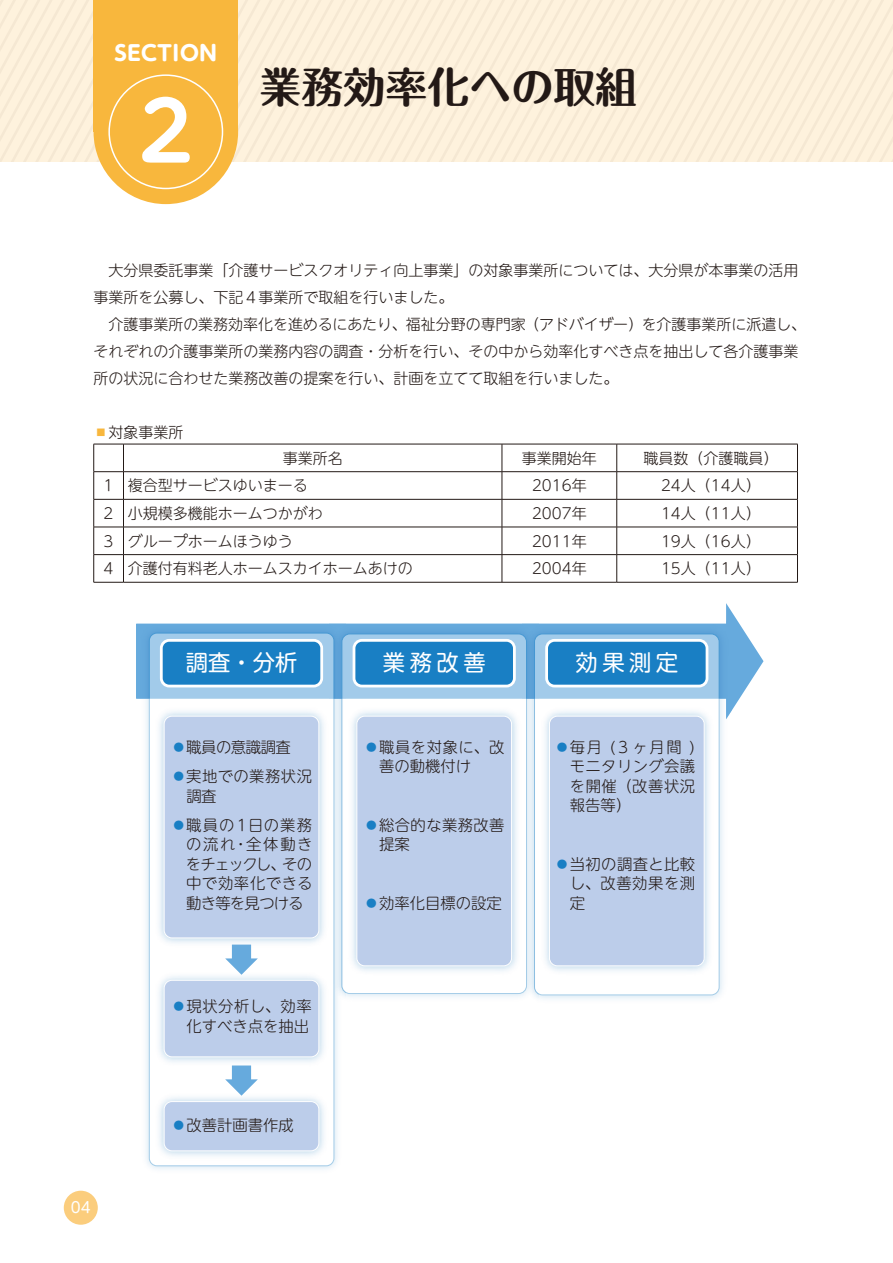
<style>
.page{position:relative;width:893px;height:1263px;background:#fff}
.page>*{position:absolute;margin:0;border:0;box-sizing:border-box;transform-origin:0 0}
.t1{font:700 81px "UD Shin M Go Pr 6 N De";color:#fff}
.t2{font:700 42px "Maru Fo Pro";color:#231916}
.t3{font:22.35px "UD Shin M Go Pr 6 N";letter-spacing:.2em;color:#fff}
.t4{font:700 21px "UD Shin M Go Pr 6 N";color:#fff}
.t5{font:300 15.3px/19.5px "UD Shin M Go Pr 6 N";letter-spacing:.025em;color:#231916}
.t6{font:300 15.3px/19.5px "UD Shin M Go Pr 6 N";color:#231916;text-align:right}
.t7{font:300 15.3px "UD Shin M Go Pr 6 N";letter-spacing:-.03em;color:#231916}
.t8{font:300 15px/27px "UD Shin M Go Pr 6 N";color:#231916}
.t9{font:15px "UD Shin M Go Pr 6 N";color:#fff}
.s1{color:#f8b73d}
.s2{color:#197fc4}
</style>
<div class="page">
<svg style="left:0;top:0;width:893px;height:162px;background:#fbefda"></svg>
<hr style="left:123px;top:444px;width:379px;height:1px;background:#231916">
<hr style="left:502px;top:444px;width:115px;height:1px;background:#231916">
<hr style="left:617px;top:444px;width:181px;height:1px;background:#231916">
<hr style="left:123px;top:471px;width:379px;height:1px;background:#231916">
<hr style="left:502px;top:471px;width:115px;height:1px;background:#231916">
<hr style="left:617px;top:471px;width:181px;height:1px;background:#231916">
<hr style="left:123px;top:499px;width:379px;height:1px;background:#231916">
<hr style="left:502px;top:499px;width:115px;height:1px;background:#231916">
<hr style="left:617px;top:499px;width:181px;height:1px;background:#231916">
<hr style="left:123px;top:527px;width:379px;height:1px;background:#231916">
<hr style="left:502px;top:527px;width:115px;height:1px;background:#231916">
<hr style="left:617px;top:527px;width:181px;height:1px;background:#231916">
<hr style="left:123px;top:554px;width:379px;height:1px;background:#231916">
<hr style="left:502px;top:554px;width:115px;height:1px;background:#231916">
<svg style="left:502px;top:444px;width:1px;height:138px"></svg>
<hr style="left:617px;top:554px;width:181px;height:1px;background:#231916">
<svg style="left:616px;top:444px;width:1px;height:138px"></svg>
<svg style="left:797px;top:444px;width:1px;height:138px"></svg>
<svg style="left:93px;top:444px;width:31px;height:139px"></svg>
<hr style="left:123px;top:582px;width:379px;height:1px;background:#231916">
<hr style="left:502px;top:582px;width:115px;height:1px;background:#231916">
<hr style="left:617px;top:582px;width:181px;height:1px;background:#231916">
<div style="left:94px;top:60px;width:144px;height:144px;background:#f8b73d;border-radius:50%"></div>
<div style="left:94px;top:0;width:144px;height:132px;background:#f8b73d"></div>
<div style="left:108px;top:74px;width:115px;height:115px;border:2px solid #fff;border-radius:50%"></div>
<svg style="left:136px;top:603px;width:627px;height:109px"></svg>
<img style="left:539px;top:622px;width:192px;height:377px">
<svg style="left:534px;top:634px;width:185px;height:361px"></svg>
<div style="left:534px;top:634px;width:185px;height:361px;border:1px solid #197fc4;border-radius:8px"></div>
<img style="left:346px;top:622px;width:193px;height:376px">
<svg style="left:342px;top:634px;width:184px;height:359px"></svg>
<div style="left:342px;top:634px;width:185px;height:360px;border:1px solid #197fc4;border-radius:8px"></div>
<img style="left:138px;top:621px;width:208px;height:549px">
<svg style="left:149px;top:633px;width:185px;height:533px"></svg>
<div style="left:149px;top:633px;width:185px;height:533px;border:1px solid #197fc4;border-radius:8px"></div>
<img style="left:152px;top:704px;width:179px;height:246px">
<div style="left:164px;top:716px;width:155px;height:222px;background:#bccdea;border-radius:8px"></div>
<div style="left:164px;top:716px;width:155px;height:222px;border:1px solid #fff;border-radius:8px"></div>
<div style="left:161px;top:640px;width:161px;height:46px;background:#197fc4;border-radius:8px"></div>
<div style="left:160px;top:639px;width:163px;height:48px;border:3px solid #fff;border-radius:8px"></div>
<img style="left:345px;top:704px;width:179px;height:274px">
<div style="left:357px;top:716px;width:155px;height:250px;background:#bccdea;border-radius:8px"></div>
<div style="left:356px;top:716px;width:156px;height:250px;border:1px solid #fff;border-radius:8px"></div>
<img style="left:537px;top:704px;width:180px;height:274px">
<div style="left:549px;top:716px;width:155px;height:250px;background:#bccdea;border-radius:8px"></div>
<div style="left:549px;top:716px;width:155px;height:250px;border:1px solid #fff;border-radius:8px"></div>
<img style="left:152px;top:968px;width:179px;height:101px">
<div style="left:164px;top:980px;width:155px;height:77px;background:#bccdea;border-radius:8px"></div>
<div style="left:164px;top:980px;width:155px;height:77px;border:1px solid #fff;border-radius:8px"></div>
<img style="left:152px;top:1089px;width:179px;height:74px">
<div style="left:164px;top:1101px;width:155px;height:50px;background:#bccdea;border-radius:8px"></div>
<div style="left:164px;top:1101px;width:155px;height:50px;border:1px solid #fff;border-radius:8px"></div>
<div style="left:354px;top:640px;width:160px;height:46px;background:#197fc4;border-radius:8px"></div>
<div style="left:353px;top:639px;width:163px;height:48px;border:3px solid #fff;border-radius:8px"></div>
<div style="left:547px;top:640px;width:160px;height:46px;background:#197fc4;border-radius:8px"></div>
<div style="left:545px;top:639px;width:163px;height:48px;border:3px solid #fff;border-radius:8px"></div>
<svg style="left:225px;top:944px;width:33px;height:31px"></svg>
<svg style="left:225px;top:1065px;width:33px;height:31px"></svg>
<div style="left:64px;top:1191px;width:34px;height:34px;background:#fbcd7d;border-radius:50%"></div>
<h3 class="t4" style="left:114px;top:35px;width:104px">SECTION</h3>
<h1 class="t1" style="left:139px;top:63px;width:55px">2</h1>
<h2 class="t2" style="left:259px;top:54px;width:379px">業務効率化への取組</h2>
<p class="t8" style="left:94px;top:256px;width:714px">　大分県委託事業「介護サービスクオリティ向上事業」の対象事業所については、大分県が本事業の活用事業所を公募し、下記４事業所で取組を行いました。<br>　介護事業所の業務効率化を進めるにあたり、福祉分野の専門家（アドバイザー）を介護事業所に派遣し、それぞれの介護事業所の業務内容の調査・分析を行い、その中から効率化すべき点を抽出して各介護事業所の状況に合わせた業務改善の提案を行い、計画を立てて取組を行いました。</p>
<p class="t8" style="left:94px;top:418px;width:91px"><span class="s1">▪</span>対象事業所</p>
<p class="t8" style="left:283px;top:444px;width:61px">事業所名</p>
<p class="t8" style="left:522px;top:444px;width:76px">事業開始年</p>
<p class="t8" style="left:643px;top:444px;width:137px">職員数（介護職員）</p>
<p class="t8" style="left:104px;top:471px;width:206px">1 複合型サービスゆいまーる</p>
<p class="t8" style="left:532px;top:471px;width:56px">2016年</p>
<p class="t8" style="left:661px;top:471px;width:101px">24人（14人）</p>
<p class="t8" style="left:104px;top:499px;width:221px">2 小規模多機能ホームつかがわ</p>
<p class="t8" style="left:532px;top:499px;width:56px">2007年</p>
<p class="t8" style="left:661px;top:499px;width:101px">14人（11人）</p>
<p class="t8" style="left:104px;top:526px;width:191px">3 グループホームほうゆう</p>
<p class="t8" style="left:532px;top:526px;width:56px">2011年</p>
<p class="t8" style="left:661px;top:526px;width:101px">19人（16人）</p>
<p class="t8" style="left:104px;top:554px;width:311px">4 介護付有料老人ホームスカイホームあけの</p>
<p class="t8" style="left:532px;top:554px;width:56px">2004年</p>
<p class="t8" style="left:661px;top:554px;width:101px">15人（11人）</p>
<h3 class="t3" style="left:186px;top:643px;width:113px">調査・分析</h3>
<h3 class="t3" style="left:383px;top:643px;width:104px">業務改善</h3>
<h3 class="t3" style="left:576px;top:643px;width:104px">効果測定</h3>
<p class="t9" style="left:71px;top:1195px;width:21px">04</p>
<p class="t7" style="left:171px;top:734px;width:121px"><span class="s2">●</span>職員の意識調査</p>
<p class="t5" style="left:186px;top:766px;width:127px;text-indent:-15px"><span class="s2">●</span>実地での業務状況調査</p>
<p class="t5" style="left:186px;top:814px;width:128px;text-align:justify;text-indent:-15px"><span class="s2">●</span>職員の１日の業務の流れ・全体動きをチェックし、その中で効率化できる動き等を見つける</p>
<p class="t6" style="left:171px;top:996px;width:142px"><span class="s2">●</span>現状分析し、効率化すべき点を抽出</p>
<p class="t6" style="left:171px;top:1114px;width:124px"><span class="s2">●</span>改善計画書作成</p>
<p class="t5" style="left:379px;top:736px;width:127px;text-indent:-15px"><span class="s2">●</span>職員を対象に、改善の動機付け</p>
<p class="t5" style="left:379px;top:814px;width:127px;text-indent:-15px"><span class="s2">●</span>総合的な業務改善提案</p>
<p class="t6" style="left:364px;top:892px;width:140px"><span class="s2">●</span>効率化目標の設定</p>
<p class="t5" style="left:570px;top:736px;width:127px;text-align:justify;text-indent:-15px"><span class="s2">●</span>毎月 (３ヶ月間 )モニタリング会議を開催（改善状況報告等）</p>
<p class="t5" style="left:570px;top:853px;width:127px;text-align:justify;text-indent:-15px"><span class="s2">●</span>当初の調査と比較し、改善効果を測定</p>
</div>
